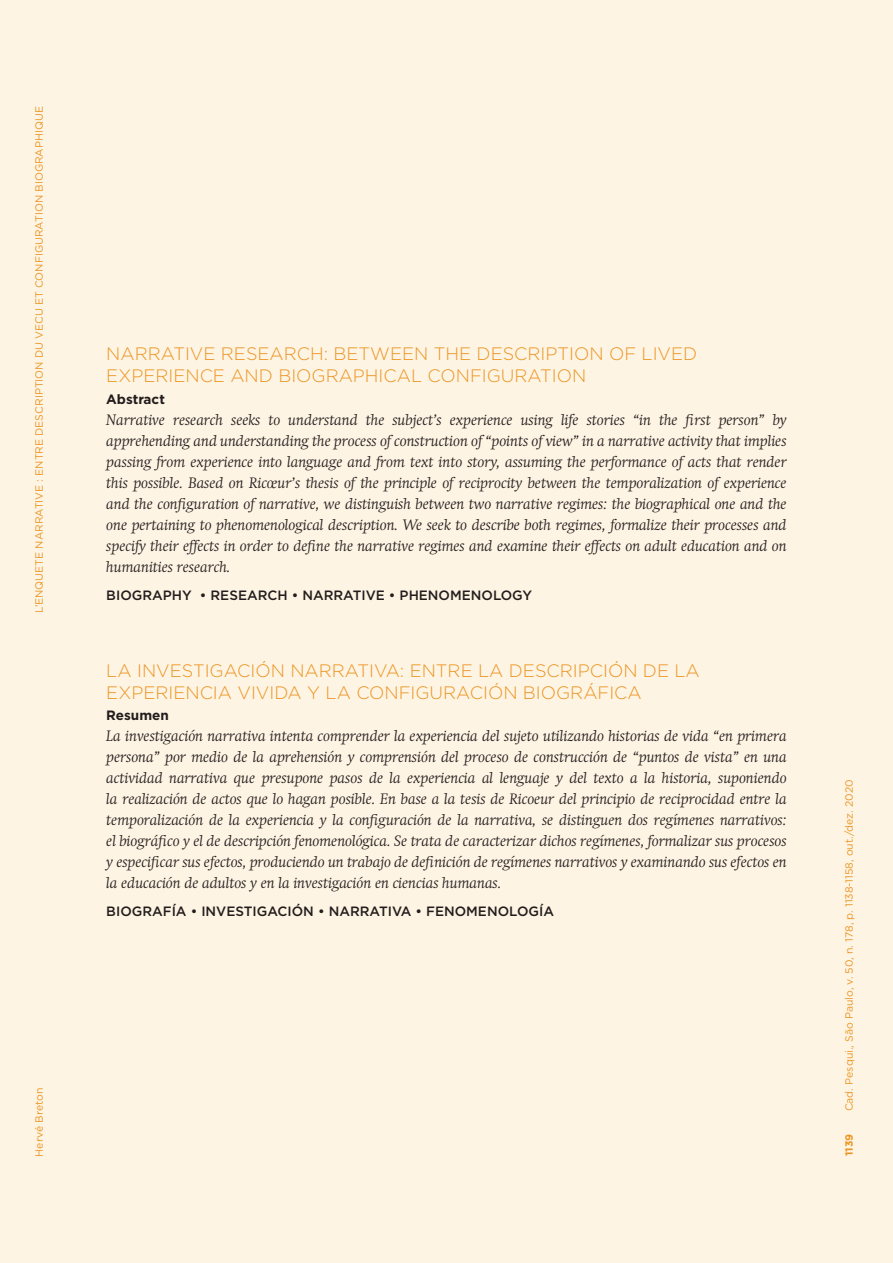
<style>
.page{position:relative;width:893px;height:1263px;background:#fef4e4}
.page>*{position:absolute;margin:0;border:0;box-sizing:border-box;transform-origin:0 0}
.titulo_traduções{font:300 18px/21.8px "Gotham HTF";color:#ec9c26}
.resumo_corpo{font:italic 300 15px/21px "Swift";color:#231f20;text-align:justify}
.resumo_radape{font:500 13.5px "Gotham HTF";color:#231f20}
.resumo_traduções{font:700 13.5px "Gotham HTF";color:#231f20}
.t1{font:10.5px "Gotham HTF";color:#ec9c26}
.t2{font:700 10.5px "Gotham HTF";color:#ec9c26}
</style>
<div class="page">
<p class="t1" style="left:33px;top:613px;width:509px;rotate:-90deg">L’ENQUETE NARRATIVE : ENTRE DESCRIPTION DU VECU ET CONFIGURATION BIOGRAPHIQUE</p>
<p class="t1" style="left:33px;top:1157px;width:71px;rotate:-90deg">Hervé Breton</p>
<p class="titulo_traduções" style="left:106px;top:343px;width:592px">NARRATIVE RESEARCH: BETWEEN THE DESCRIPTION OF LIVED<br>EXPERIENCE AND BIOGRAPHICAL CONFIGURATION</p>
<p class="resumo_traduções" style="left:106px;top:391px;width:60px">Abstract</p>
<p class="resumo_corpo" style="left:106px;top:409px;width:682px">Narrative research seeks to understand the subject’s experience using life stories “in the first person” by apprehending and understanding the process of construction of “points of view” in a narrative activity that implies passing from experience into language and from text into story, assuming the performance of acts that render this possible. Based on Ricœur’s thesis of the principle of reciprocity between the temporalization of experience and the configuration of narrative, we distinguish between two narrative regimes: the biographical one and the one pertaining to phenomenological description. We seek to describe both regimes, formalize their processes and specify their effects in order to define the narrative regimes and examine their effects on adult education and on humanities research.</p>
<p class="resumo_radape" style="left:106px;top:587px;width:427px">BIOGRAPHY • RESEARCH • NARRATIVE • PHENOMENOLOGY</p>
<p class="titulo_traduções" style="left:106px;top:659px;width:595px">LA INVESTIGACIÓN NARRATIVA: ENTRE LA DESCRIPCIÓN DE LA<br>EXPERIENCIA VIVIDA Y LA CONFIGURACIÓN BIOGRÁFICA</p>
<p class="resumo_traduções" style="left:106px;top:708px;width:64px">Resumen</p>
<p class="resumo_corpo" style="left:106px;top:726px;width:682px">La investigación narrativa intenta comprender la experiencia del sujeto utilizando historias de vida “en primera persona” por medio de la aprehensión y comprensión del proceso de construcción de “puntos de vista” en una actividad narrativa que presupone pasos de la experiencia al lenguaje y del texto a la historia, suponiendo la realización de actos que lo hagan posible. En base a la tesis de Ricoeur del principio de reciprocidad entre la temporalización de la experiencia y la configuración de la narrativa, se distinguen dos regímenes narrativos: el biográfico y el de descripción fenomenológica. Se trata de caracterizar dichos regímenes, formalizar sus procesos y especificar sus efectos, produciendo un trabajo de definición de regímenes narrativos y examinando sus efectos en la educación de adultos y en la investigación en ciencias humanas.</p>
<p class="resumo_radape" style="left:106px;top:904px;width:449px">BIOGRAFÍA • INVESTIGACIÓN • NARRATIVA • FENOMENOLOGÍA</p>
<p class="t1" style="left:843px;top:1111px;width:333px;rotate:-90deg">Cad. Pesqui., São Paulo, v. 50, n. 178, p. 1138-1158, out./dez. 2020</p>
<p class="t2" style="left:843px;top:1155px;width:23px;rotate:-90deg">1139</p>
</div>
